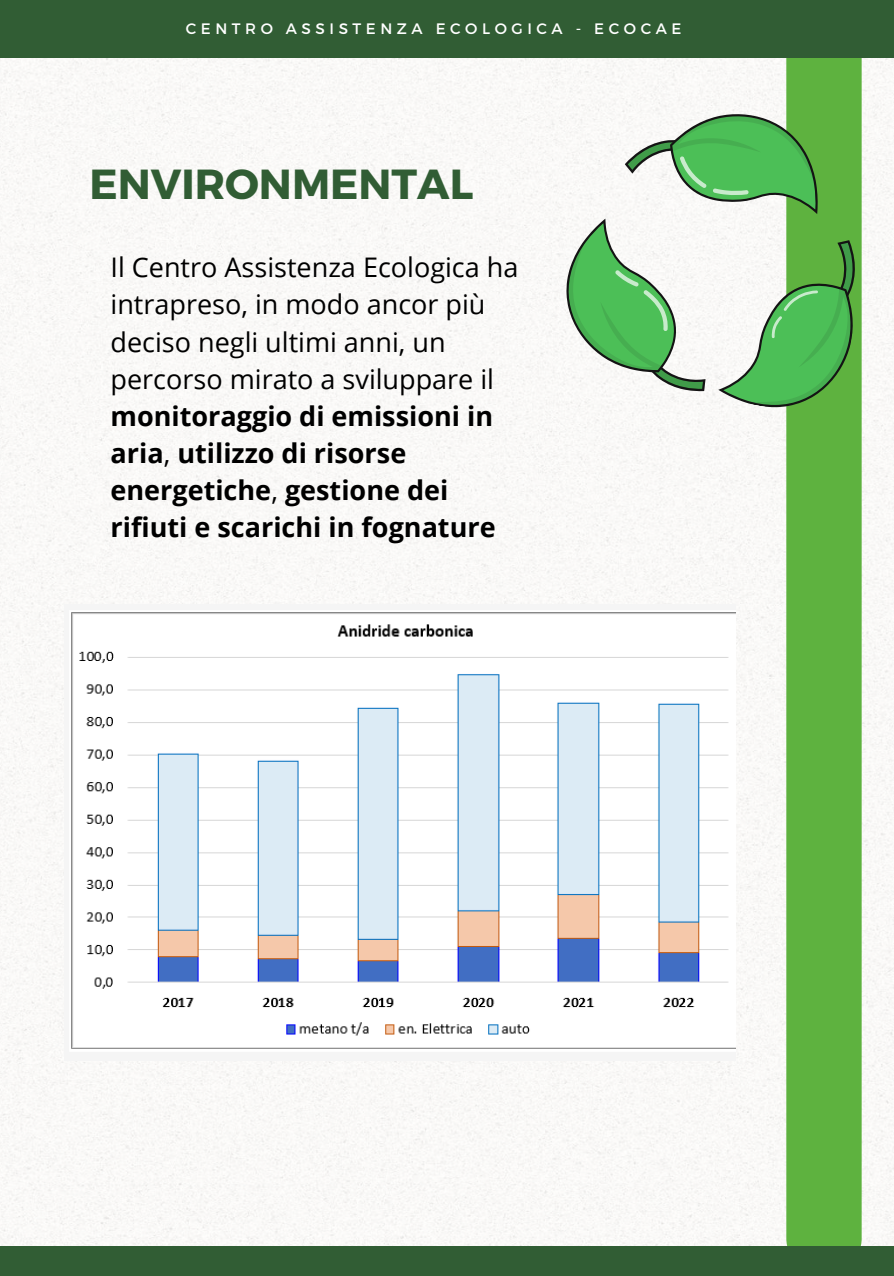
<style>
.page{position:relative;width:894px;height:1276px;background:#fff}
.page>*{position:absolute;margin:0;border:0;box-sizing:border-box;transform-origin:0 0}
.t1{font:700 42px "Montserrat";color:#315d34}
.t2{font:27px/37.2px "Open Sans";color:#000}
.t3{font:700 27px/37.2px "Open Sans";color:#000}
.t4{font:15.15px "Montserrat";letter-spacing:.3em;color:#fff}
.s1{font-weight:400}
</style>
<div class="page">
<img style="left:0;top:58px;width:893px;height:1187px">
<div style="left:786px;top:0;width:75px;height:1276px;background:#5eb23f;border-radius:38px"></div>
<div style="left:0;top:0;width:893px;height:58px;background:#315d34"></div>
<div style="left:0;top:1245px;width:893px;height:31px;background:#315d34"></div>
<svg style="left:549px;top:99px;width:306px;height:320px"></svg>
<img style="left:64px;top:605px;width:671px;height:455px">
<p class="t4" style="left:186px;top:19px;width:497px">CENTRO ASSISTENZA ECOLOGICA - ECOCAE</p>
<h1 class="t1" style="left:89px;top:157px;width:385px">ENVIRONMENTAL</h1>
<p class="t2" style="left:110px;top:248px;width:409px">Il Centro Assistenza Ecologica ha intrapreso, in modo ancor più deciso negli ultimi anni, un percorso mirato a sviluppare il</p>
<p class="t3" style="left:110px;top:397px;width:386px">monitoraggio di emissioni in aria<span class="s1">,</span> utilizzo di risorse energetiche<span class="s1">,</span> gestione dei rifiuti e scarichi in fognature</p>
</div>
